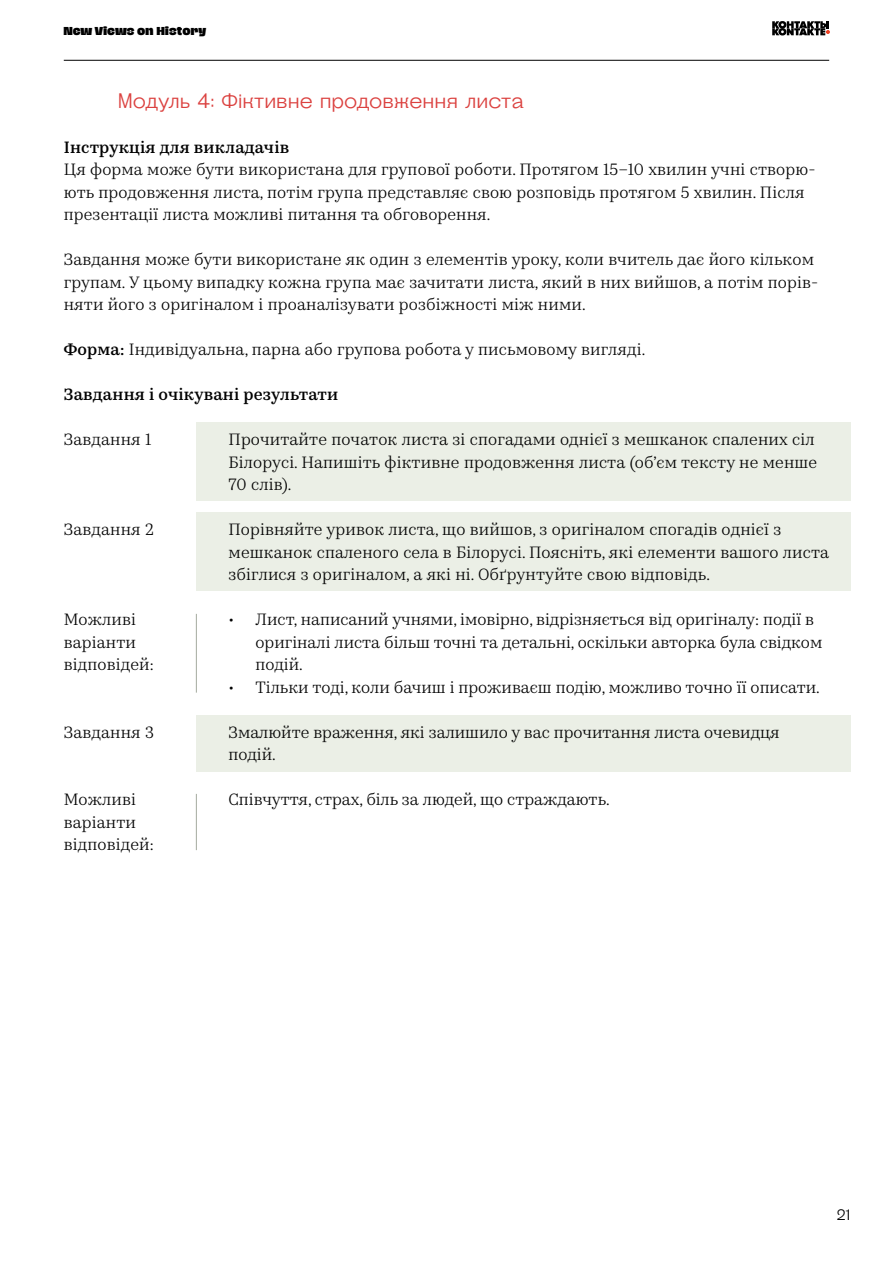
<style>
.page{position:relative;width:893px;height:1263px;background:#fff}
.page>*{position:absolute;margin:0;border:0;box-sizing:border-box;transform-origin:0 0}
.t1{font:21px "Steinbeck";color:#db413f}
.t2{font:16.5px/22.5px "Kazimir Text";letter-spacing:.01em;color:#000}
.t3{font:500 16.5px "Kazimir Text";letter-spacing:.01em;color:#000}
.t4{font:15px "Steinbeck";color:#000}
.t5{font:800 10.5px "Hagrid Trial";color:#000}
.s1{font-weight:500}
</style>
<div class="page">
<svg style="left:772px;top:21px;width:58px;height:15px"></svg>
<hr style="left:64px;top:60px;width:765px;height:1px;background:#000">
<div style="left:196px;top:423px;width:654px;height:78px;background:#ebefe6"></div>
<div style="left:196px;top:715px;width:654px;height:56px;background:#ebefe6"></div>
<div style="left:196px;top:513px;width:654px;height:78px;background:#ebefe6"></div>
<hr style="left:196px;top:614px;width:1px;height:79px;background:#a4aa9e">
<hr style="left:196px;top:794px;width:1px;height:56px;background:#a4aa9e">
<p class="t5" style="left:63px;top:26px;width:144px">New Views on History</p>
<p class="t1" style="left:118px;top:87px;width:408px">Модуль 4: Фіктивне продовження листа</p>
<p class="t3" style="left:64px;top:135px;width:227px">Інструкція для викладачів</p>
<p class="t2" style="left:64px;top:157px;width:753px">Ця форма може бути використана для групової роботи. Протягом 15–10 хвилин учні створю&shy;ють продовження листа, потім група представляє свою розповідь протягом 5 хвилин. Після презентації листа можливі питання та обговорення.</p>
<p class="t2" style="left:64px;top:247px;width:756px">Завдання може бути використане як один з елементів уроку, коли вчитель дає його кільком групам. У цьому випадку кожна група має зачитати листа, який в них вийшов, а потім порів&shy;няти його з оригіналом і проаналізувати розбіжності між ними.</p>
<p class="t2" style="left:64px;top:337px;width:583px"><span class="s1">Форма:</span> Індивідуальна, парна або групова робота у письмовому вигляді.</p>
<p class="t3" style="left:64px;top:382px;width:276px">Завдання і очікувані результати</p>
<p class="t2" style="left:64px;top:427px;width:89px">Завдання 1</p>
<p class="t2" style="left:229px;top:427px;width:590px">Прочитайте початок листа зі спогадами однієї з мешканок спалених сіл<br>Білорусі. Напишіть фіктивне продовження листа (об’єм тексту не менше<br>70 слів).</p>
<p class="t2" style="left:229px;top:517px;width:602px">Порівняйте уривок листа, що вийшов, з оригіналом спогадів однієї з мешканок спаленого села в Білорусі. Поясніть, які елементи вашого листа збіглися з оригіналом, а які ні. Обґрунтуйте свою відповідь.</p>
<p class="t2" style="left:256px;top:607px;width:568px;text-indent:-27px">• Лист, написаний учнями, імовірно, відрізняється від оригіналу: події в оригіналі листа більш точні та детальні, оскільки авторка була свідком подій.</p>
<p class="t2" style="left:229px;top:675px;width:593px">• Тільки тоді, коли бачиш і проживаєш подію, можливо точно її описати.</p>
<p class="t2" style="left:229px;top:720px;width:553px">Змалюйте враження, які залишило у вас прочитання листа очевидця подій.</p>
<p class="t2" style="left:229px;top:787px;width:383px">Співчуття, страх, біль за людей, що страждають.</p>
<p class="t2" style="left:64px;top:517px;width:92px">Завдання 2</p>
<p class="t2" style="left:64px;top:607px;width:92px">Можливі варіанти відповідей:</p>
<p class="t2" style="left:64px;top:720px;width:92px">Завдання 3</p>
<p class="t2" style="left:64px;top:787px;width:92px">Можливі варіанти відповідей:</p>
<p class="t4" style="left:837px;top:1205px;width:16px">21</p>
</div>
